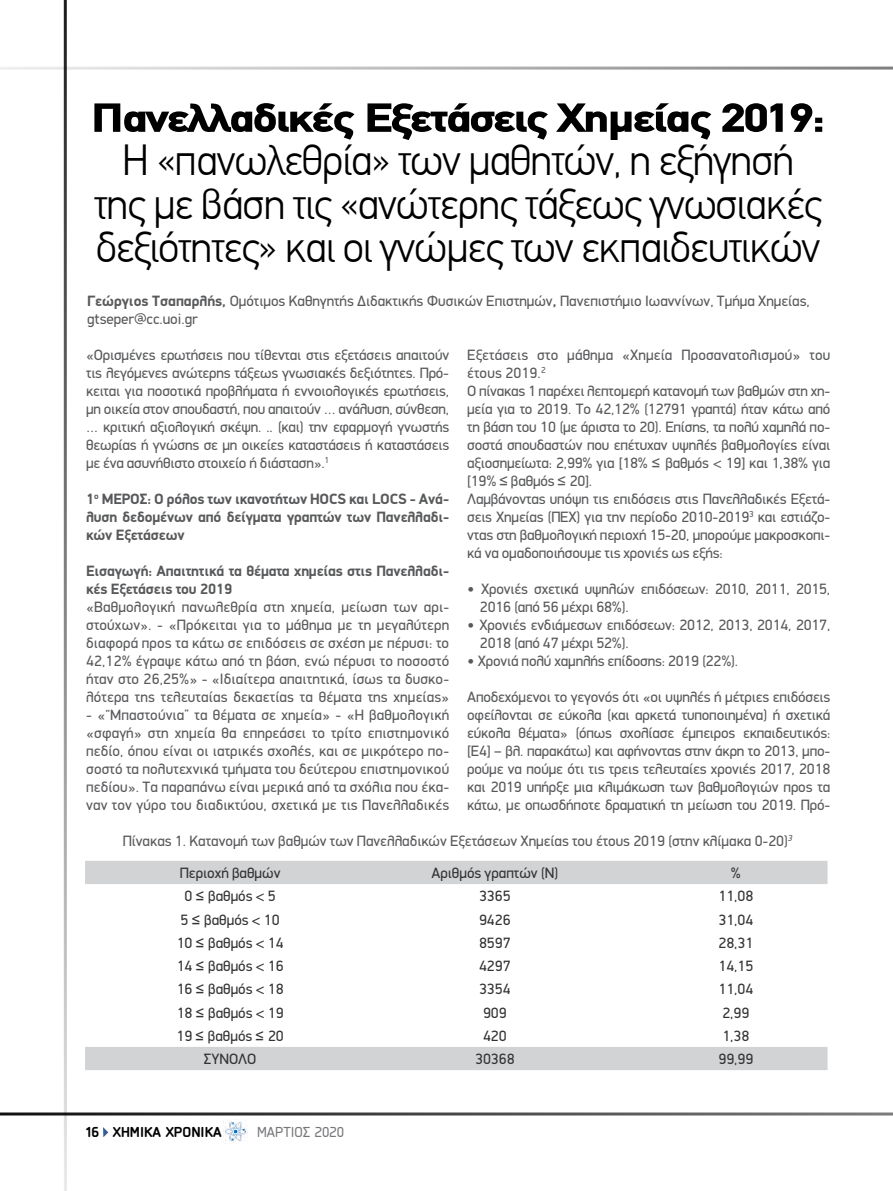
<style>
.page{position:relative;width:893px;height:1191px;background:#fff}
.page>*{position:absolute;margin:0;border:0;box-sizing:border-box;transform-origin:0 0}
.t1{font:300 43.5px/43.5px "PF Din Text";letter-spacing:-.03em;color:#000;text-align:center}
.t2{font:900 40.8px "PF Din Text";letter-spacing:-.04em;color:#000;scale:1.25 1}
.t3{font:15px/18px "PF Din Display";letter-spacing:-.01em;color:#58595b}
.t4{font:15px "PF Din Display";color:#333}
.t5{font:700 15px/18px "PF Din Display";letter-spacing:-.01em;color:#58595b;text-align:justify}
.t6{font:700 15px "PF Isotext Pro";color:#000}
.t7{font:15px "PF Isotext Pro";color:#77787b}
.s1{font-weight:700}
.s2{font-family:"Arial"}
.s3{font-family:"Calibri"}
.s4{color:#333}
</style>
<div class="page">
<svg style="left:103px;top:1127px;width:5px;height:10px"></svg>
<hr style="left:0;top:67px;width:893px;height:3px;background:#000">
<hr style="left:0;top:1112px;width:893px;height:3px;background:#000">
<hr style="left:64px;top:0;width:3px;height:1191px;background:#000">
<img style="left:223px;top:1119px;width:25px;height:24px">
<svg style="left:85px;top:861px;width:742px;height:209px"></svg>
<h2 class="t2" style="left:91px;top:93px;width:589px">Πανελλαδικές Εξετάσεις Χημείας 2019:</h2>
<h1 class="t1" style="left:94px;top:139px;width:730px">Η «πανωλεθρία» των μαθητών, η εξήγησή της με βάση τις «ανώτερης τάξεως γνωσιακές δεξιότητες» και οι γνώμες των εκπαιδευτικών</h1>
<p class="t3" style="left:87px;top:292px;width:724px"><span class="s1">Γεώργιος Τσαπαρλής,</span> Ομότιμος Καθηγητής Διδακτικής Φυσικών Επιστημών<span class="s1">,</span> Πανεπιστήμιο Ιωαννίνων, Τμήμα Χημείας, gtseper@cc.uoi.gr</p>
<p class="t3" style="left:86px;top:346px;width:365px;text-align:justify">«Ορισμένες ερωτήσεις που τίθενται στις εξετάσεις απαιτούν τις λεγόμενες ανώτερης τάξεως γνωσιακές δεξιότητες. Πρό&shy;κειται για ποσοτικά προβλήματα ή εννοιολογικές ερωτήσεις, μη οικεία στον σπουδαστή, που απαιτούν … ανάλυση, σύνθεση, … κριτική αξιολογική σκέψη. .. (και) την εφαρμογή γνωστής θεωρίας ή γνώσης σε μη οικείες καταστάσεις ή καταστάσεις με ένα ασυνήθιστο στοιχείο ή διάσταση».<sup>1</sup></p>
<p class="t5" style="left:86px;top:490px;width:365px">1<sup>ο</sup> ΜΕΡΟΣ: Ο ρόλος των ικανοτήτων HOCS και LOCS - Ανά&shy;λυση δεδομένων από δείγματα γραπτών των Πανελλαδι&shy;κών Εξετάσεων</p>
<p class="t5" style="left:86px;top:562px;width:365px">Εισαγωγή: Απαιτητικά τα θέματα χημείας στις Πανελλαδι&shy;κές Εξετάσεις του 2019</p>
<p class="t3" style="left:86px;top:598px;width:365px;text-align:justify">«Βαθμολογική πανωλεθρία στη χημεία, μείωση των αρι&shy;στούχων». - «Πρόκειται για το μάθημα με τη μεγαλύτερη διαφορά προς τα κάτω σε επιδόσεις σε σχέση με πέρυσι: το 42,12% έγραψε κάτω από τη βάση, ενώ πέρυσι το ποσοστό ήταν στο 26,25%» - «Ιδιαίτερα απαιτητικά, ίσως τα δυσκο&shy;λότερα της τελευταίας δεκαετίας τα θέματα της χημείας»</p>
<p class="t3" style="left:86px;top:706px;width:365px;text-align:justify">- «“Mπαστούνια” τα θέματα σε χημεία» - «Η βαθμολογική «σφαγή» στη χημεία θα επηρεάσει το τρίτο επιστημονικό πεδίο, όπου είναι οι ιατρικές σχολές, και σε μικρότερο πο&shy;σοστό τα πολυτεχνικά τμήματα του δεύτερου επιστημονικού πεδίου». Τα παραπάνω είναι μερικά από τα σχόλια που έκα&shy;ναν τον γύρο του διαδικτύου, σχετικά με τις Πανελλαδικές</p>
<p class="t3" style="left:467px;top:346px;width:365px">Εξετάσεις στο μάθημα «Χημεία Προσανατολισμού» του έτους 2019.<sup>2<br></sup>Ο πίνακας 1 παρέχει λεπτομερή κατανομή των βαθμών στη χη&shy;μεία για το 2019. Το 42,12% (12791 γραπτά) ήταν κάτω από τη βάση του 10 (με άριστα το 20). Επίσης, τα πολύ χαμηλά πο&shy;σοστά σπουδαστών που επέτυχαν υψηλές βαθμολογίες είναι αξιοσημείωτα: 2,99% για [18% <span class="s2">≤</span> βαθμός &lt; 19] και 1,38% για [19% <span class="s2">≤</span> βαθμός <span class="s2">≤</span> 20].<br>Λαμβάνοντας υπόψη τις επιδόσεις στις Πανελλαδικές Εξετά&shy;σεις Χημείας (ΠΕΧ) για την περίοδο 2010-2019<sup>3</sup> και εστιάζο&shy;ντας στη βαθμολογική περιοχή 15-20, μπορούμε μακροσκοπι&shy;κά να ομαδοποιήσουμε τις χρονιές ως εξής:</p>
<p class="t3" style="left:480px;top:580px;width:352px;text-indent:-13px"><span class="s3">•</span> Χρονιές σχετικά υψηλών επιδόσεων: 2010, 2011, 2015,<br>2016 (από 56 μέχρι 68%).</p>
<p class="t3" style="left:480px;top:616px;width:352px;text-indent:-13px"><span class="s3">•</span> Χρονιές ενδιάμεσων επιδόσεων: 2012, 2013, 2014, 2017,<br>2018 (από 47 μέχρι 52%).</p>
<p class="t3" style="left:467px;top:652px;width:272px"><span class="s3">•</span> Χρονιά πολύ χαμηλής επίδοσης: 2019 (22%).</p>
<p class="t3" style="left:467px;top:688px;width:365px;text-align:justify">Αποδεχόμενοι το γεγονός ότι «οι υψηλές ή μέτριες επιδόσεις οφείλονται σε εύκολα (και αρκετά τυποποιημένα) ή σχετικά εύκολα θέματα» (όπως σχολίασε έμπειρος εκπαιδευτικός: [Ε4] – βλ. παρακάτω) και αφήνοντας στην άκρη το 2013, μπο&shy;ρούμε να πούμε ότι τις τρεις τελευταίες χρονιές 2017, 2018 και 2019 υπήρξε μια κλιμάκωση των βαθμολογιών προς τα κάτω, με οπωσδήποτε δραματική τη μείωση του 2019. Πρό-</p>
<p class="t3" style="left:180px;top:825px;width:614px;line-height:31.8px;text-indent:-57px">Πίνακας 1. Κατανομή των βαθμών των Πανελλαδικών Εξετάσεων Χημείας του έτους 2019 (στην κλίμακα 0-20)<sup>3<br></sup><span class="s4">Περιοχή βαθμών</span></p>
<p class="t4" style="left:431px;top:864px;width:128px">Αριθμός γραπτών (Ν)</p>
<p class="t4" style="left:731px;top:864px;width:12px">%</p>
<p class="t4" style="left:185px;top:887px;width:93px">0 <span class="s2">≤</span> βαθμός &lt; 5</p>
<p class="t4" style="left:479px;top:887px;width:33px">3365</p>
<p class="t4" style="left:718px;top:887px;width:36px">11,08</p>
<p class="t4" style="left:181px;top:910px;width:101px">5 <span class="s2">≤</span> βαθμός &lt; 10</p>
<p class="t4" style="left:479px;top:910px;width:33px">9426</p>
<p class="t4" style="left:718px;top:910px;width:36px">31,04</p>
<p class="t4" style="left:177px;top:933px;width:108px">10 <span class="s2">≤</span> βαθμός &lt; 14</p>
<p class="t4" style="left:479px;top:933px;width:33px">8597</p>
<p class="t4" style="left:718px;top:933px;width:36px">28,31</p>
<p class="t4" style="left:177px;top:957px;width:108px">14 <span class="s2">≤</span> βαθμός &lt; 16</p>
<p class="t4" style="left:479px;top:957px;width:33px">4297</p>
<p class="t4" style="left:718px;top:957px;width:36px">14,15</p>
<p class="t4" style="left:177px;top:980px;width:108px">16 <span class="s2">≤</span> βαθμός &lt; 18</p>
<p class="t4" style="left:479px;top:980px;width:33px">3354</p>
<p class="t4" style="left:718px;top:980px;width:36px">11,04</p>
<p class="t4" style="left:177px;top:1003px;width:108px">18 <span class="s2">≤</span> βαθμός &lt; 19</p>
<p class="t4" style="left:483px;top:1003px;width:25px">909</p>
<p class="t4" style="left:722px;top:1003px;width:28px">2,99</p>
<p class="t4" style="left:176px;top:1026px;width:109px">19 <span class="s2">≤</span> βαθμός <span class="s2">≤</span> 20</p>
<p class="t4" style="left:483px;top:1026px;width:25px">420</p>
<p class="t4" style="left:722px;top:1026px;width:28px">1,38</p>
<p class="t4" style="left:204px;top:1050px;width:54px">ΣΥΝΟΛΟ</p>
<p class="t4" style="left:475px;top:1050px;width:41px">30368</p>
<p class="t4" style="left:718px;top:1050px;width:36px">99,99</p>
<p class="t6" style="left:85px;top:1123px;width:138px">16 ΧΗΜΙΚΑ ΧΡΟΝΙΚΑ</p>
<p class="t7" style="left:257px;top:1123px;width:88px">ΜΑΡΤΙΟΣ 2020</p>
</div>
